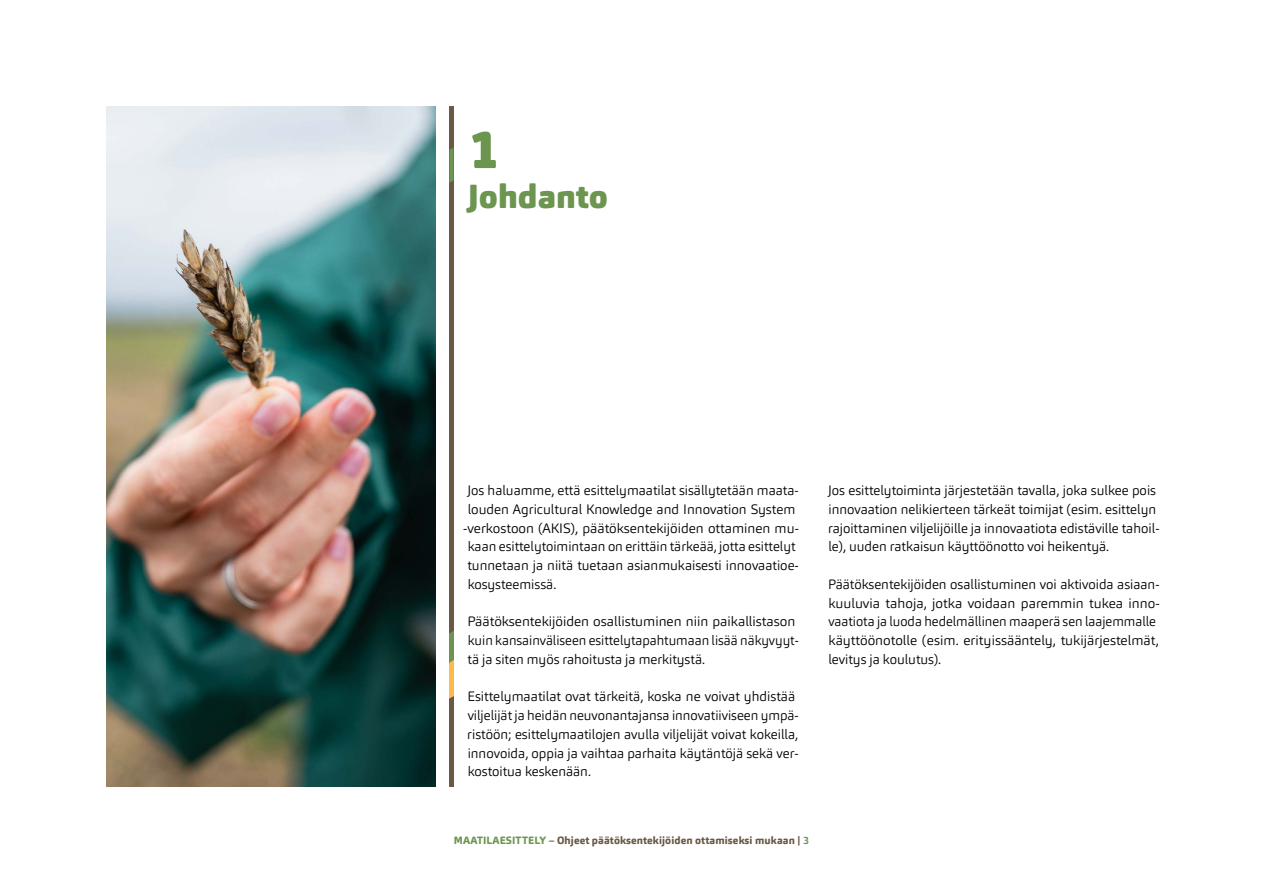
<style>
.page{position:relative;width:1263px;height:893px;background:#fff}
.page>*{position:absolute;margin:0;border:0;box-sizing:border-box;transform-origin:0 0}
.t1{font:900 54px "Carnas";color:#6c954f}
.t2{font:900 33px "Carnas";color:#6c954f}
.t3{font:300 13.5px/18.8px "Carnas";color:#000}
.t4{font:800 10.5px "Carnas";letter-spacing:.01em;color:#6a5945}
.s1{color:#6c954f}
.s2{font-weight:700;color:#6c954f}
</style>
<div class="page">
<img style="left:106px;top:106px;width:329px;height:681px">
<div style="left:449px;top:106px;width:5px;height:681px;background:#6a5945"></div>
<svg style="left:449px;top:147px;width:5px;height:36px"></svg>
<svg style="left:449px;top:630px;width:5px;height:69px"></svg>
<h1 class="t1" style="left:467px;top:114px;width:34px">1</h1>
<h2 class="t2" style="left:467px;top:175px;width:143px">Johdanto</h2>
<p class="t3" style="left:467px;top:481px;width:333px">Jos haluamme, että esittelymaatilat sisällytetään maata-</p>
<p class="t3" style="left:468px;top:500px;width:329px">louden Agricultural Knowledge and Innovation System</p>
<p class="t3" style="left:463px;top:518px;width:337px">-verkostoon (AKIS), päätöksentekijöiden ottaminen mu-</p>
<p class="t3" style="left:468px;top:537px;width:329px">kaan esittelytoimintaan on erittäin tärkeää, jotta esittelyt</p>
<p class="t3" style="left:467px;top:556px;width:333px">tunnetaan ja niitä tuetaan asianmukaisesti innovaatioe-</p>
<p class="t3" style="left:468px;top:575px;width:90px">kosysteemissä.</p>
<p class="t3" style="left:467px;top:612px;width:333px">Päätöksentekijöiden osallistuminen niin paikallistason kuin kansainväliseen esittelytapahtumaan lisää näkyvyyt&shy;tä ja siten myös rahoitusta ja merkitystä.</p>
<p class="t3" style="left:467px;top:687px;width:333px">Esittelymaatilat ovat tärkeitä, koska ne voivat yhdistää viljelijät ja heidän neuvonantajansa innovatiiviseen ympä&shy;ristöön; esittelymaatilojen avulla viljelijät voivat kokeilla, innovoida, oppia ja vaihtaa parhaita käytäntöjä sekä ver&shy;kostoitua keskenään.</p>
<p class="t3" style="left:828px;top:481px;width:333px">Jos esittelytoiminta järjestetään tavalla, joka sulkee pois innovaation nelikierteen tärkeät toimijat (esim. esittelyn rajoittaminen viljelijöille ja innovaatiota edistäville tahoil&shy;le), uuden ratkaisun käyttöönotto voi heikentyä.</p>
<p class="t3" style="left:828px;top:575px;width:333px">Päätöksentekijöiden osallistuminen voi aktivoida asiaan&shy;kuuluvia tahoja, jotka voidaan paremmin tukea inno&shy;vaatiota ja luoda hedelmällinen maaperä sen laajemmalle käyttöönotolle (esim. erityissääntely, tukijärjestelmät, levitys ja koulutus).</p>
<p class="t4" style="left:454px;top:833px;width:357px"><span class="s1">MAATILAESITTELY –</span> Ohjeet päätöksentekijöiden ottamiseksi mukaan | <span class="s2">3</span></p>
</div>
